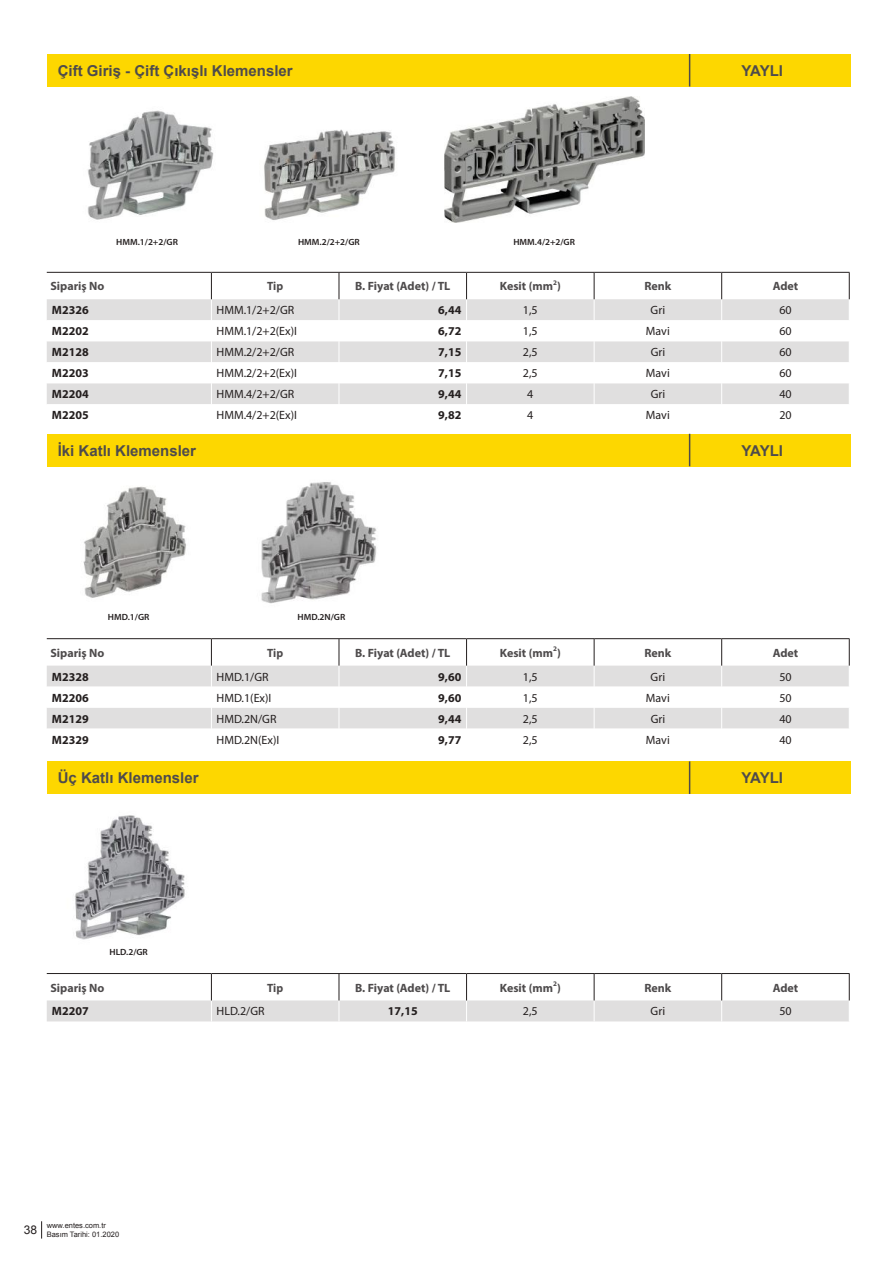
<style>
.page{position:relative;width:893px;height:1263px;background:#fff}
.page>*{position:absolute;margin:0;border:0;box-sizing:border-box;transform-origin:0 0}
.t1{font:700 15px "Arial";color:#4e4b4c}
.t2{font:12px "Myriad Pro";color:#241f1f}
.t3{font:700 12px "Myriad Pro";color:#4e4b4c}
.t4{font:700 12px "Myriad Pro";color:#241f1f}
.t5{font:700 12px "Myriad Pro";color:#4e4b4c;scale:.95 1}
.t6{font:600 9px "Myriad Pro";color:#241f1f}
.t7{font:7.5px/9px "Arial";color:#241f1f}
.t8{font:700 7.05px "Myriad Pro";color:#4e4b4c}
</style>
<div class="page">
<svg style="left:41px;top:1221px;width:1px;height:17px"></svg>
<div style="left:47px;top:54px;width:803px;height:33px;background:#fdd700"></div>
<div style="left:47px;top:434px;width:803px;height:32px;background:#fdd700"></div>
<div style="left:47px;top:761px;width:803px;height:33px;background:#fdd700"></div>
<img style="left:83px;top:486px;width:103px;height:112px">
<img style="left:261px;top:482px;width:116px;height:122px">
<img style="left:88px;top:110px;width:126px;height:110px">
<img style="left:264px;top:129px;width:131px;height:91px">
<img style="left:444px;top:96px;width:200px;height:127px">
<div style="left:47px;top:299px;width:802px;height:21px;background:#e0dfdf"></div>
<svg style="left:47px;top:341px;width:802px;height:63px;fill:#e0dfdf"></svg>
<hr style="left:47px;top:272px;width:164px;height:1px;background:#241f1f">
<hr style="left:211px;top:272px;width:128px;height:1px;background:#241f1f">
<hr style="left:339px;top:272px;width:128px;height:1px;background:#241f1f">
<hr style="left:467px;top:272px;width:127px;height:1px;background:#241f1f">
<hr style="left:594px;top:272px;width:128px;height:1px;background:#241f1f">
<hr style="left:722px;top:272px;width:128px;height:1px;background:#241f1f">
<svg style="left:211px;top:273px;width:1px;height:131px"></svg>
<svg style="left:339px;top:273px;width:1px;height:131px"></svg>
<svg style="left:466px;top:273px;width:1px;height:131px"></svg>
<svg style="left:594px;top:273px;width:1px;height:131px"></svg>
<svg style="left:721px;top:273px;width:1px;height:131px"></svg>
<svg style="left:849px;top:273px;width:1px;height:27px"></svg>
<div style="left:47px;top:666px;width:802px;height:21px;background:#e0dfdf"></div>
<div style="left:47px;top:708px;width:802px;height:21px;background:#e0dfdf"></div>
<hr style="left:47px;top:638px;width:164px;height:1px;background:#241f1f">
<hr style="left:211px;top:638px;width:128px;height:1px;background:#241f1f">
<hr style="left:339px;top:638px;width:128px;height:1px;background:#241f1f">
<hr style="left:467px;top:638px;width:127px;height:1px;background:#241f1f">
<hr style="left:594px;top:638px;width:128px;height:1px;background:#241f1f">
<hr style="left:722px;top:638px;width:128px;height:1px;background:#241f1f">
<svg style="left:211px;top:639px;width:1px;height:90px"></svg>
<svg style="left:339px;top:639px;width:1px;height:90px"></svg>
<svg style="left:466px;top:639px;width:1px;height:90px"></svg>
<svg style="left:594px;top:639px;width:1px;height:90px"></svg>
<svg style="left:721px;top:639px;width:1px;height:90px"></svg>
<svg style="left:849px;top:639px;width:1px;height:27px"></svg>
<hr style="left:47px;top:973px;width:164px;height:1px;background:#241f1f">
<hr style="left:211px;top:973px;width:128px;height:1px;background:#241f1f">
<hr style="left:339px;top:973px;width:128px;height:1px;background:#241f1f">
<hr style="left:467px;top:973px;width:127px;height:1px;background:#241f1f">
<hr style="left:594px;top:973px;width:128px;height:1px;background:#241f1f">
<hr style="left:722px;top:973px;width:128px;height:1px;background:#241f1f">
<svg style="left:47px;top:974px;width:803px;height:47px"></svg>
<img style="left:75px;top:815px;width:110px;height:125px">
<hr style="left:689px;top:54px;width:1px;height:33px;background:#4e4b4c">
<hr style="left:689px;top:434px;width:1px;height:32px;background:#4e4b4c">
<hr style="left:689px;top:761px;width:1px;height:33px;background:#4e4b4c">
<p class="t1" style="left:58px;top:61px;width:237px">Çift Giriş - Çift Çıkışlı Klemensler</p>
<p class="t6" style="left:116px;top:236px;width:63px">HMM.1/2+2/GR</p>
<p class="t6" style="left:298px;top:236px;width:63px">HMM.2/2+2/GR</p>
<p class="t6" style="left:513px;top:236px;width:63px">HMM.4/2+2/GR</p>
<p class="t1" style="left:742px;top:61px;width:43px">YAYLI</p>
<p class="t8" style="left:553px;top:278px;width:5px">2</p>
<p class="t3" style="left:644px;top:278px;width:28px">Renk</p>
<p class="t3" style="left:773px;top:278px;width:27px">Adet</p>
<p class="t3" style="left:50px;top:278px;width:55px">Sipariş No</p>
<p class="t5" style="left:267px;top:278px;width:18px">Tip</p>
<p class="t3" style="left:355px;top:278px;width:97px">B. Fiyat (Adet) / TL</p>
<p class="t3" style="left:500px;top:278px;width:62px">Kesit (mm )</p>
<p class="t4" style="left:52px;top:302px;width:38px">M2326</p>
<p class="t2" style="left:217px;top:303px;width:79px">HMM.1/2+2/GR</p>
<p class="t4" style="left:438px;top:302px;width:25px">6,44</p>
<p class="t2" style="left:523px;top:303px;width:16px">1,5</p>
<p class="t2" style="left:651px;top:303px;width:16px">Gri</p>
<p class="t2" style="left:779px;top:303px;width:14px">60</p>
<p class="t4" style="left:52px;top:323px;width:38px">M2202</p>
<p class="t2" style="left:217px;top:324px;width:82px">HMM.1/2+2(Ex)I</p>
<p class="t4" style="left:438px;top:323px;width:25px">6,72</p>
<p class="t2" style="left:523px;top:324px;width:16px">1,5</p>
<p class="t2" style="left:646px;top:324px;width:25px">Mavi</p>
<p class="t2" style="left:779px;top:324px;width:14px">60</p>
<p class="t4" style="left:52px;top:344px;width:38px">M2128</p>
<p class="t2" style="left:217px;top:345px;width:79px">HMM.2/2+2/GR</p>
<p class="t4" style="left:438px;top:344px;width:25px">7,15</p>
<p class="t2" style="left:523px;top:345px;width:16px">2,5</p>
<p class="t2" style="left:651px;top:345px;width:16px">Gri</p>
<p class="t2" style="left:779px;top:345px;width:14px">60</p>
<p class="t4" style="left:52px;top:365px;width:38px">M2203</p>
<p class="t2" style="left:217px;top:366px;width:82px">HMM.2/2+2(Ex)I</p>
<p class="t4" style="left:438px;top:365px;width:25px">7,15</p>
<p class="t2" style="left:523px;top:366px;width:16px">2,5</p>
<p class="t2" style="left:646px;top:366px;width:25px">Mavi</p>
<p class="t2" style="left:779px;top:366px;width:14px">60</p>
<p class="t4" style="left:52px;top:386px;width:38px">M2204</p>
<p class="t2" style="left:217px;top:387px;width:79px">HMM.4/2+2/GR</p>
<p class="t4" style="left:438px;top:386px;width:25px">9,44</p>
<p class="t2" style="left:527px;top:387px;width:8px">4</p>
<p class="t2" style="left:651px;top:387px;width:16px">Gri</p>
<p class="t2" style="left:779px;top:387px;width:14px">40</p>
<p class="t4" style="left:52px;top:407px;width:38px">M2205</p>
<p class="t2" style="left:217px;top:408px;width:82px">HMM.4/2+2(Ex)I</p>
<p class="t4" style="left:438px;top:407px;width:25px">9,82</p>
<p class="t2" style="left:527px;top:408px;width:8px">4</p>
<p class="t2" style="left:646px;top:408px;width:25px">Mavi</p>
<p class="t2" style="left:779px;top:408px;width:14px">20</p>
<p class="t1" style="left:58px;top:440px;width:140px">İki Katlı Klemensler</p>
<p class="t6" style="left:108px;top:611px;width:43px">HMD.1/GR</p>
<p class="t6" style="left:298px;top:611px;width:49px">HMD.2N/GR</p>
<p class="t1" style="left:742px;top:440px;width:43px">YAYLI</p>
<p class="t8" style="left:553px;top:644px;width:5px">2</p>
<p class="t3" style="left:644px;top:645px;width:28px">Renk</p>
<p class="t3" style="left:773px;top:645px;width:27px">Adet</p>
<p class="t3" style="left:50px;top:645px;width:55px">Sipariş No</p>
<p class="t5" style="left:267px;top:645px;width:18px">Tip</p>
<p class="t3" style="left:355px;top:645px;width:97px">B. Fiyat (Adet) / TL</p>
<p class="t3" style="left:500px;top:645px;width:62px">Kesit (mm )</p>
<p class="t4" style="left:52px;top:669px;width:38px">M2328</p>
<p class="t2" style="left:217px;top:669px;width:54px">HMD.1/GR</p>
<p class="t4" style="left:438px;top:669px;width:25px">9,60</p>
<p class="t2" style="left:523px;top:669px;width:16px">1,5</p>
<p class="t2" style="left:651px;top:669px;width:16px">Gri</p>
<p class="t2" style="left:779px;top:669px;width:14px">50</p>
<p class="t4" style="left:52px;top:690px;width:38px">M2206</p>
<p class="t2" style="left:217px;top:690px;width:56px">HMD.1(Ex)I</p>
<p class="t4" style="left:438px;top:690px;width:25px">9,60</p>
<p class="t2" style="left:523px;top:690px;width:16px">1,5</p>
<p class="t2" style="left:646px;top:690px;width:25px">Mavi</p>
<p class="t2" style="left:779px;top:690px;width:14px">50</p>
<p class="t4" style="left:52px;top:711px;width:38px">M2129</p>
<p class="t2" style="left:217px;top:711px;width:61px">HMD.2N/GR</p>
<p class="t4" style="left:438px;top:711px;width:25px">9,44</p>
<p class="t2" style="left:523px;top:711px;width:16px">2,5</p>
<p class="t2" style="left:651px;top:711px;width:16px">Gri</p>
<p class="t2" style="left:779px;top:711px;width:14px">40</p>
<p class="t4" style="left:52px;top:732px;width:38px">M2329</p>
<p class="t2" style="left:217px;top:732px;width:64px">HMD.2N(Ex)I</p>
<p class="t4" style="left:438px;top:732px;width:25px">9,77</p>
<p class="t2" style="left:523px;top:732px;width:16px">2,5</p>
<p class="t2" style="left:646px;top:732px;width:25px">Mavi</p>
<p class="t2" style="left:779px;top:732px;width:14px">40</p>
<p class="t1" style="left:58px;top:768px;width:142px">Üç Katlı Klemensler</p>
<p class="t6" style="left:109px;top:946px;width:40px">HLD.2/GR</p>
<p class="t1" style="left:742px;top:768px;width:43px">YAYLI</p>
<p class="t8" style="left:553px;top:979px;width:5px">2</p>
<p class="t3" style="left:644px;top:980px;width:28px">Renk</p>
<p class="t3" style="left:773px;top:980px;width:27px">Adet</p>
<p class="t3" style="left:50px;top:980px;width:55px">Sipariş No</p>
<p class="t5" style="left:267px;top:980px;width:18px">Tip</p>
<p class="t3" style="left:355px;top:980px;width:97px">B. Fiyat (Adet) / TL</p>
<p class="t3" style="left:500px;top:980px;width:62px">Kesit (mm )</p>
<p class="t4" style="left:52px;top:1003px;width:38px">M2207</p>
<p class="t2" style="left:217px;top:1004px;width:50px">HLD.2/GR</p>
<p class="t4" style="left:388px;top:1003px;width:31px">17,15</p>
<p class="t2" style="left:523px;top:1004px;width:16px">2,5</p>
<p class="t2" style="left:651px;top:1004px;width:16px">Gri</p>
<p class="t2" style="left:779px;top:1004px;width:14px">50</p>
<p class="t7" style="left:24px;top:1221px;width:97px;text-indent:23px">www.entes.com.tr<br><sup>38</sup> Basım Tarihi: 01.2020</p>
</div>
